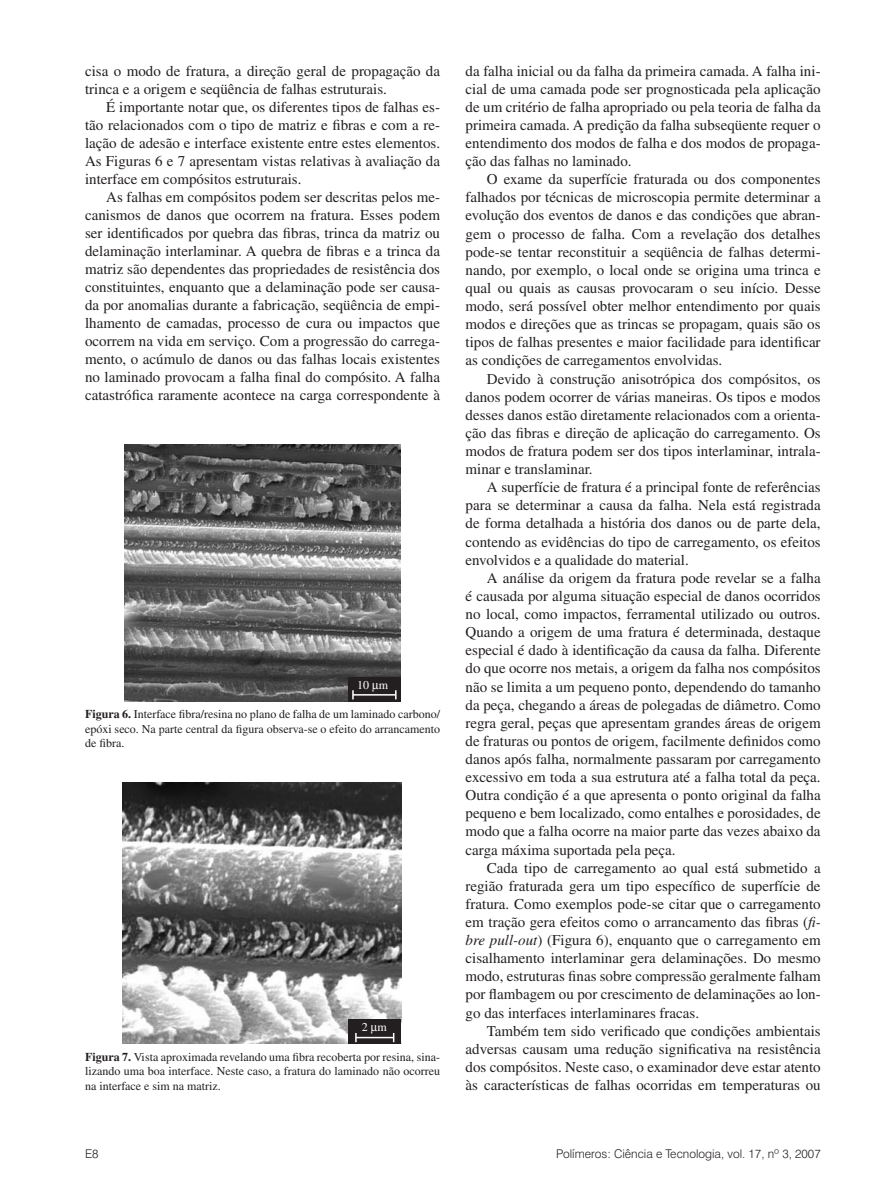
<style>
.page{position:relative;width:893px;height:1191px;background:#fff}
.page>*{position:absolute;margin:0;border:0;box-sizing:border-box;transform-origin:0 0}
.corpo{font:15px/18.1px "Times";color:#231f20;text-align:justify}
.legenda{font:12px/14.4px "Times";color:#231f20;text-align:justify}
.t1{font:300 12px "Swiss 721 BT";color:#231f20}
.t2{font:12px "Times";color:#fff}
.s1{font-weight:700}
.s2{font-style:italic}
</style>
<div class="page">
<img style="left:124px;top:445px;width:277px;height:256px">
<div style="left:348px;top:677px;width:53px;height:24px;background:#231f20"></div>
<hr style="left:353px;top:694px;width:43px;height:1px;background:#fff">
<svg style="left:352px;top:690px;width:2px;height:9px"></svg>
<svg style="left:395px;top:690px;width:2px;height:9px"></svg>
<img style="left:122px;top:782px;width:279px;height:261px">
<div style="left:348px;top:1019px;width:53px;height:24px;background:#231f20"></div>
<hr style="left:356px;top:1036px;width:38px;height:2px;background:#fff">
<svg style="left:355px;top:1033px;width:2px;height:9px"></svg>
<p class="corpo" style="left:85px;top:61px;width:357px">cisa o modo de fratura, a direção geral de propagação da trinca e a origem e seqüência de falhas estruturais.</p>
<p class="corpo" style="left:85px;top:97px;width:357px;text-indent:21px">É importante notar que, os diferentes tipos de falhas es&shy;tão relacionados com o tipo de matriz e fibras e com a re&shy;lação de adesão e interface existente entre estes elementos.<br>As Figuras 6 e 7 apresentam vistas relativas à avaliação da interface em compósitos estruturais.</p>
<p class="corpo" style="left:85px;top:187px;width:357px;text-indent:21px">As falhas em compósitos podem ser descritas pelos me&shy;canismos de danos que ocorrem na fratura. Esses podem ser identificados por quebra das fibras, trinca da matriz ou delaminação interlaminar. A quebra de fibras e a trinca da matriz são dependentes das propriedades de resistência dos constituintes, enquanto que a delaminação pode ser causa&shy;da por anomalias durante a fabricação, seqüência de empi&shy;lhamento de camadas, processo de cura ou impactos que ocorrem na vida em serviço. Com a progressão do carrega&shy;mento, o acúmulo de danos ou das falhas locais existentes no laminado provocam a falha final do compósito. A falha catastrófica raramente acontece na carga correspondente à</p>
<p class="t2" style="left:357px;top:678px;width:33px">10 m</p>
<p class="legenda" style="left:85px;top:707px;width:357px"><span class="s1">Figura 6.</span> Interface fibra/resina no plano de falha de um laminado carbono/ epóxi seco. Na parte central da figura observa-se o efeito do arrancamento de fibra.</p>
<p class="t2" style="left:362px;top:1020px;width:27px">2 m</p>
<p class="legenda" style="left:85px;top:1049px;width:357px"><span class="s1">Figura 7.</span> Vista aproximada revelando uma fibra recoberta por resina, sina&shy;lizando uma boa interface. Neste caso, a fratura do laminado não ocorreu na interface e sim na matriz.</p>
<p class="corpo" style="left:466px;top:61px;width:357px">da falha inicial ou da falha da primeira camada. A falha ini&shy;cial de uma camada pode ser prognosticada pela aplicação de um critério de falha apropriado ou pela teoria de falha da primeira camada. A predição da falha subseqüente requer o entendimento dos modos de falha e dos modos de propaga&shy;ção das falhas no laminado.</p>
<p class="corpo" style="left:466px;top:170px;width:357px;text-indent:21px">O exame da superfície fraturada ou dos componentes falhados por técnicas de microscopia permite determinar a evolução dos eventos de danos e das condições que abran&shy;gem o processo de falha. Com a revelação dos detalhes pode-se tentar reconstituir a seqüência de falhas determi&shy;nando, por exemplo, o local onde se origina uma trinca e qual ou quais as causas provocaram o seu início. Desse modo, será possível obter melhor entendimento por quais modos e direções que as trincas se propagam, quais são os tipos de falhas presentes e maior facilidade para identificar as condições de carregamentos envolvidas.</p>
<p class="corpo" style="left:466px;top:369px;width:357px;text-indent:21px">Devido à construção anisotrópica dos compósitos, os danos podem ocorrer de várias maneiras. Os tipos e modos desses danos estão diretamente relacionados com a orienta&shy;ção das fibras e direção de aplicação do carregamento. Os modos de fratura podem ser dos tipos interlaminar, intrala&shy;minar e translaminar.</p>
<p class="corpo" style="left:466px;top:478px;width:357px;text-indent:21px">A superfície de fratura é a principal fonte de referências para se determinar a causa da falha. Nela está registrada de forma detalhada a história dos danos ou de parte dela, contendo as evidências do tipo de carregamento, os efeitos envolvidos e a qualidade do material.</p>
<p class="corpo" style="left:466px;top:568px;width:357px;text-indent:21px">A análise da origem da fratura pode revelar se a falha é causada por alguma situação especial de danos ocorridos no local, como impactos, ferramental utilizado ou outros.<br>Quando a origem de uma fratura é determinada, destaque especial é dado à identificação da causa da falha. Diferente do que ocorre nos metais, a origem da falha nos compósitos não se limita a um pequeno ponto, dependendo do tamanho da peça, chegando a áreas de polegadas de diâmetro. Como regra geral, peças que apresentam grandes áreas de origem de fraturas ou pontos de origem, facilmente definidos como danos após falha, normalmente passaram por carregamento excessivo em toda a sua estrutura até a falha total da peça.<br>Outra condição é a que apresenta o ponto original da falha pequeno e bem localizado, como entalhes e porosidades, de modo que a falha ocorre na maior parte das vezes abaixo da carga máxima suportada pela peça.</p>
<p class="corpo" style="left:466px;top:858px;width:357px;text-indent:21px">Cada tipo de carregamento ao qual está submetido a região fraturada gera um tipo específico de superfície de fratura. Como exemplos pode-se citar que o carregamento em tração gera efeitos como o arrancamento das fibras (<span class="s2">fi&shy;bre pull-out</span>) (Figura 6), enquanto que o carregamento em cisalhamento interlaminar gera delaminações. Do mesmo modo, estruturas finas sobre compressão geralmente falham por flambagem ou por crescimento de delaminações ao lon&shy;go das interfaces interlaminares fracas.</p>
<p class="corpo" style="left:466px;top:1021px;width:357px;text-indent:21px">Também tem sido verificado que condições ambientais adversas causam uma redução significativa na resistência dos compósitos. Neste caso, o examinador deve estar atento às características de falhas ocorridas em temperaturas ou</p>
<p class="t1" style="left:85px;top:1146px;width:15px">E8</p>
<p class="t1" style="left:556px;top:1146px;width:266px">Polímeros: Ciência e Tecnologia, vol. 17, nº 3, 2007</p>
</div>
